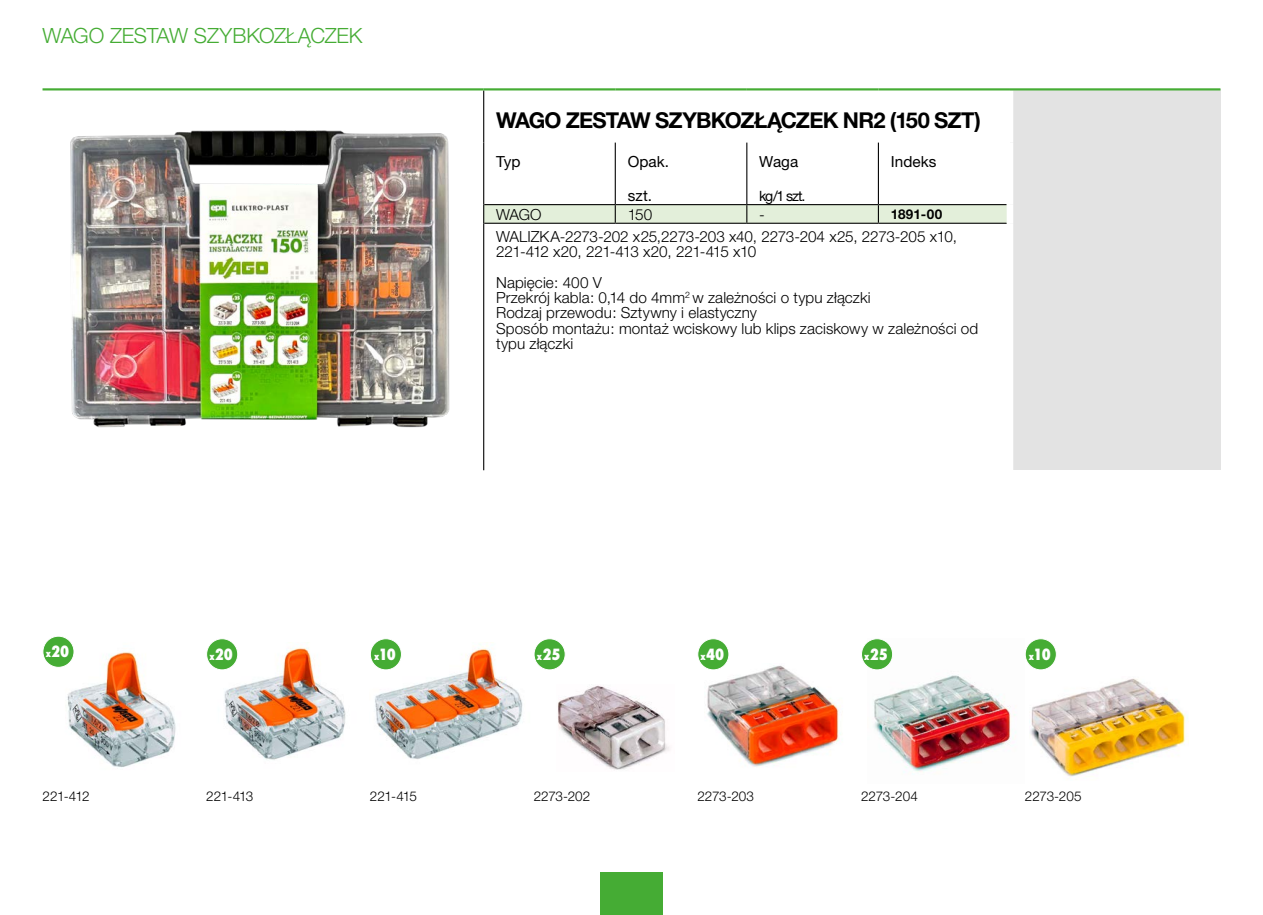
<style>
.page{position:relative;width:1263px;height:915px;background:#fff}
.page>*{position:absolute;margin:0;border:0;box-sizing:border-box;transform-origin:0 0}
.Normalny{font:700 21.9px "Helvetica Neue CE";letter-spacing:-.035em;color:#000}
.t1{font:300 21px "Helvetica Neue CE";letter-spacing:-.015em;color:#45ac34}
.Normalny-2{font:300 15.3px/15.3px "Helvetica Neue CE";letter-spacing:.005em;color:#000}
.t2{font:15.3px "Helvetica Neue CE";letter-spacing:.005em;color:#000}
.t3{font:800 condensed 15px "Futura";letter-spacing:-.01em;color:#fff}
.t4{font:14.25px "Helvetica Neue CE";color:#000}
.t5{font:300 13.5px "Helvetica Neue CE";letter-spacing:-.025em;color:#000}
.INDEX-P{font:700 13.5px "Helvetica Neue CE";letter-spacing:.015em;color:#000}
.s1{font-size:9.75px}
</style>
<div class="page">
<div style="left:600px;top:872px;width:63px;height:42px;background:#45ac34"></div>
<div style="left:1010px;top:89px;width:210px;height:381px;background:#e3e3e3"></div>
<div style="left:1007px;top:223px;width:6px;height:247px;background:#fff"></div>
<hr style="left:483px;top:90px;width:1px;height:52px;background:#000">
<svg style="left:483px;top:142px;width:524px;height:81px"></svg>
<hr style="left:483px;top:223px;width:1px;height:247px;background:#000">
<div style="left:1007px;top:90px;width:6px;height:52px;background:#fff"></div>
<hr style="left:615px;top:142px;width:1px;height:62px;background:#000">
<hr style="left:746px;top:142px;width:1px;height:62px;background:#000">
<hr style="left:878px;top:142px;width:1px;height:62px;background:#000">
<hr style="left:484px;top:204px;width:131px;height:1px;background:#000">
<hr style="left:615px;top:204px;width:132px;height:1px;background:#000">
<hr style="left:747px;top:204px;width:131px;height:1px;background:#000">
<hr style="left:878px;top:204px;width:129px;height:1px;background:#000">
<hr style="left:484px;top:223px;width:131px;height:1px;background:#000">
<hr style="left:615px;top:223px;width:132px;height:1px;background:#000">
<hr style="left:747px;top:223px;width:131px;height:1px;background:#000">
<hr style="left:878px;top:223px;width:129px;height:1px;background:#000">
<div style="left:1007px;top:142px;width:6px;height:62px;background:#fff"></div>
<div style="left:1007px;top:204px;width:6px;height:19px;background:#fff"></div>
<hr style="left:43px;top:88px;width:441px;height:2px;background:#45ac34">
<hr style="left:484px;top:88px;width:131px;height:2px;background:#45ac34">
<hr style="left:615px;top:88px;width:132px;height:2px;background:#45ac34">
<hr style="left:747px;top:88px;width:131px;height:2px;background:#45ac34">
<hr style="left:878px;top:88px;width:132px;height:2px;background:#45ac34">
<hr style="left:1010px;top:88px;width:210px;height:2px;background:#45ac34">
<img style="left:70px;top:130px;width:380px;height:298px">
<img style="left:43px;top:652px;width:133px;height:116px">
<img style="left:208px;top:642px;width:138px;height:118px">
<img style="left:373px;top:645px;width:150px;height:114px">
<img style="left:558px;top:685px;width:111px;height:85px">
<img style="left:704px;top:663px;width:137px;height:104px">
<img style="left:867px;top:663px;width:149px;height:110px">
<img style="left:1029px;top:678px;width:159px;height:100px">
<div style="left:1025px;top:638px;width:31px;height:31px;background:#45ac34;border-radius:50%"></div>
<div style="left:1025px;top:638px;width:32px;height:32px;border:1px solid #fff;border-radius:50%"></div>
<div style="left:861px;top:638px;width:32px;height:31px;background:#45ac34;border-radius:50%"></div>
<div style="left:861px;top:638px;width:32px;height:32px;border:1px solid #fff;border-radius:50%"></div>
<div style="left:698px;top:638px;width:31px;height:31px;background:#45ac34;border-radius:50%"></div>
<div style="left:697px;top:638px;width:32px;height:32px;border:1px solid #fff;border-radius:50%"></div>
<div style="left:534px;top:638px;width:31px;height:31px;background:#45ac34;border-radius:50%"></div>
<div style="left:534px;top:638px;width:31px;height:32px;border:1px solid #fff;border-radius:50%"></div>
<div style="left:370px;top:638px;width:31px;height:31px;background:#45ac34;border-radius:50%"></div>
<div style="left:370px;top:638px;width:32px;height:32px;border:1px solid #fff;border-radius:50%"></div>
<div style="left:43px;top:636px;width:31px;height:31px;background:#45ac34;border-radius:50%"></div>
<div style="left:43px;top:635px;width:31px;height:32px;border:1px solid #fff;border-radius:50%"></div>
<div style="left:207px;top:638px;width:31px;height:31px;background:#45ac34;border-radius:50%"></div>
<div style="left:206px;top:638px;width:32px;height:32px;border:1px solid #fff;border-radius:50%"></div>
<p class="t1" style="left:43px;top:22px;width:321px">WAGO ZESTAW SZYBKOZŁĄCZEK</p>
<p class="Normalny" style="left:496px;top:106px;width:486px">WAGO ZESTAW SZYBKOZŁĄCZEK NR2 (150 SZT)</p>
<p class="t2" style="left:496px;top:152px;width:26px">Typ</p>
<p class="t2" style="left:628px;top:152px;width:43px">Opak.</p>
<p class="t2" style="left:628px;top:186px;width:26px">szt.</p>
<p class="t2" style="left:759px;top:152px;width:41px">Waga</p>
<p class="t4" style="left:759px;top:187px;width:48px">kg/1 szt.</p>
<p class="t2" style="left:891px;top:152px;width:47px">Indeks</p>
<p class="Normalny-2" style="left:496px;top:207px;width:47px">WAGO</p>
<p class="Normalny-2" style="left:628px;top:207px;width:26px">150</p>
<p class="Normalny-2" style="left:759px;top:207px;width:7px">-</p>
<p class="INDEX-P" style="left:891px;top:206px;width:53px">1891-00</p>
<p class="Normalny-2" style="left:496px;top:228px;width:462px">WALIZKA-2273-202 x25,2273-203 x40, 2273-204 x25, 2273-205 x10,<br>221-412 x20, 221-413 x20, 221-415 x10</p>
<p class="Normalny-2" style="left:496px;top:274px;width:107px">Napięcie: 400 V</p>
<p class="Normalny-2" style="left:496px;top:290px;width:376px">Przekrój kabla: 0,14 do 4mm<sup>2</sup> w zależności o typu złączki</p>
<p class="Normalny-2" style="left:496px;top:305px;width:262px">Rodzaj przewodu: Sztywny i elastyczny</p>
<p class="Normalny-2" style="left:496px;top:320px;width:484px">Sposób montażu: montaż wciskowy lub klips zaciskowy w zależności od typu złączki</p>
<p class="t3" style="left:46px;top:641px;width:25px"><span class="s1">x</span>20</p>
<p class="t3" style="left:209px;top:643px;width:25px"><span class="s1">x</span>20</p>
<p class="t3" style="left:374px;top:643px;width:23px"><span class="s1">x</span>10</p>
<p class="t3" style="left:537px;top:643px;width:25px"><span class="s1">x</span>25</p>
<p class="t3" style="left:700px;top:643px;width:25px"><span class="s1">x</span>40</p>
<p class="t3" style="left:864px;top:643px;width:25px"><span class="s1">x</span>25</p>
<p class="t3" style="left:1029px;top:643px;width:23px"><span class="s1">x</span>10</p>
<p class="t5" style="left:43px;top:787px;width:49px">221-412</p>
<p class="t5" style="left:206px;top:787px;width:49px">221-413</p>
<p class="t5" style="left:370px;top:787px;width:49px">221-415</p>
<p class="t5" style="left:534px;top:787px;width:58px">2273-202</p>
<p class="t5" style="left:697px;top:787px;width:58px">2273-203</p>
<p class="t5" style="left:861px;top:787px;width:58px">2273-204</p>
<p class="t5" style="left:1025px;top:787px;width:58px">2273-205</p>
</div>
